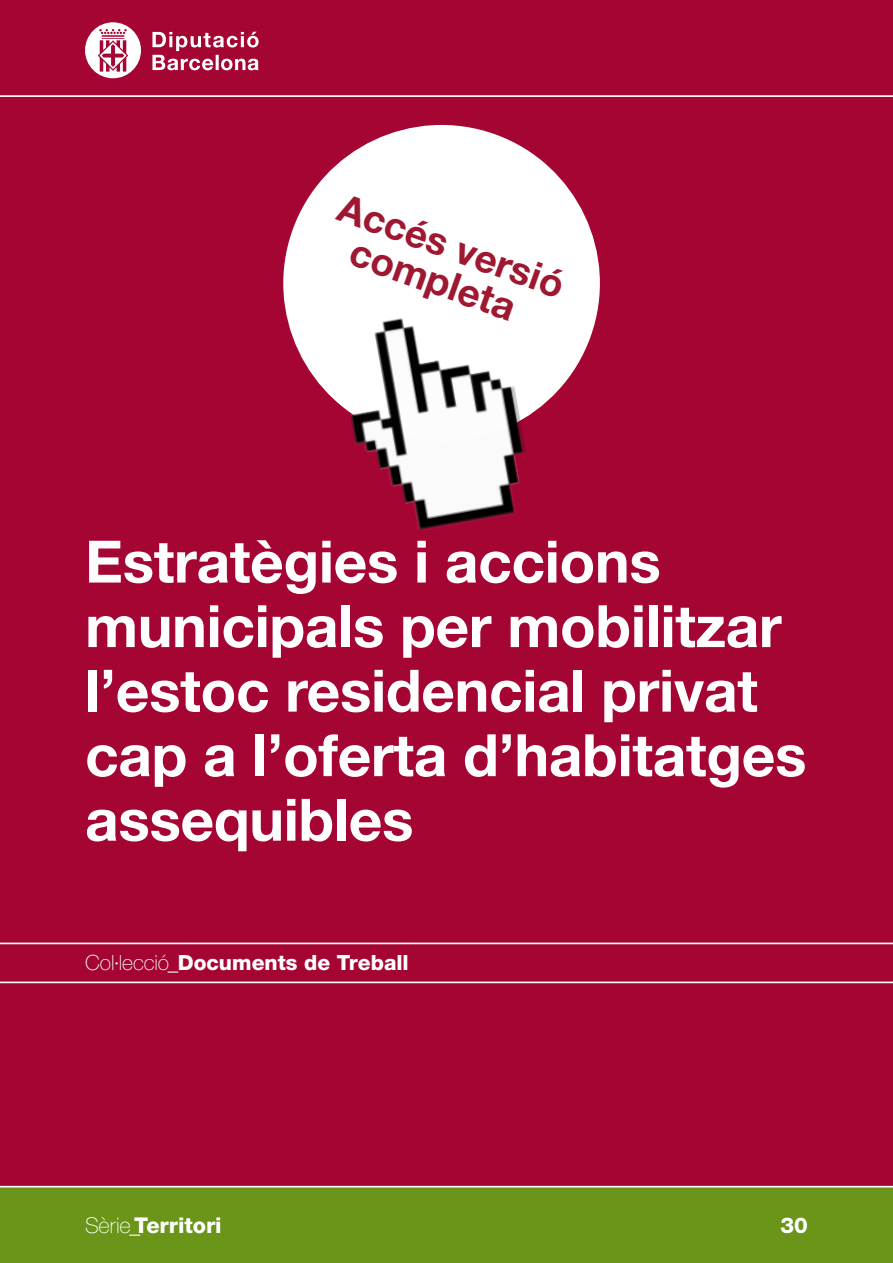
<style>
.page{position:relative;width:893px;height:1263px;background:#fff}
.page>*{position:absolute;margin:0;border:0;box-sizing:border-box;transform-origin:0 0}
.t1{font:700 58.5px/64.5px "Helvetica Neue LT Std";letter-spacing:-.005em;color:#fff}
.t2{font:700 38.85px/37.8px "Helvetica Neue LT Std";color:#9f1831;text-align:center}
.t3{font:800 21.75px "Helvetica Neue LT Std";color:#fff}
.t4{font:800 21px "Helvetica Neue LT Std";color:#fff}
.s1{font-weight:100}
.s2{font-weight:400}
</style>
<div class="page">
<div style="left:0;top:0;width:893px;height:1189px;background:#a50532"></div>
<div style="left:0;top:1186px;width:893px;height:77px;background:#6a9519"></div>
<hr style="left:0;top:95px;width:893px;height:2px;background:#fff">
<hr style="left:0;top:942px;width:893px;height:2px;background:#fff">
<hr style="left:0;top:981px;width:893px;height:2px;background:#fff">
<hr style="left:0;top:1186px;width:893px;height:1px;background:#fff">
<svg style="left:152px;top:32px;width:107px;height:38px"></svg>
<svg style="left:85px;top:22px;width:56px;height:56px"></svg>
<svg style="left:283px;top:125px;width:317px;height:285px;fill:#fff"></svg>
<img style="left:333px;top:297px;width:204px;height:233px">
<p class="t2" style="left:347px;top:187px;width:239px;rotate:20deg">Accés versió completa</p>
<p class="t1" style="left:85px;top:528px;width:723px">Estratègies i accions municipals per mobilitzar l’estoc residencial privat cap a l’oferta d’habitatges assequibles</p>
<p class="t4" style="left:85px;top:950px;width:325px"><span class="s1">Col·lecció</span><span class="s2">_</span>Documents de Treball</p>
<p class="t3" style="left:85px;top:1212px;width:138px"><span class="s1">Sèrie</span><span class="s2">_</span>Territori</p>
<p class="t3" style="left:780px;top:1212px;width:29px">30</p>
</div>
